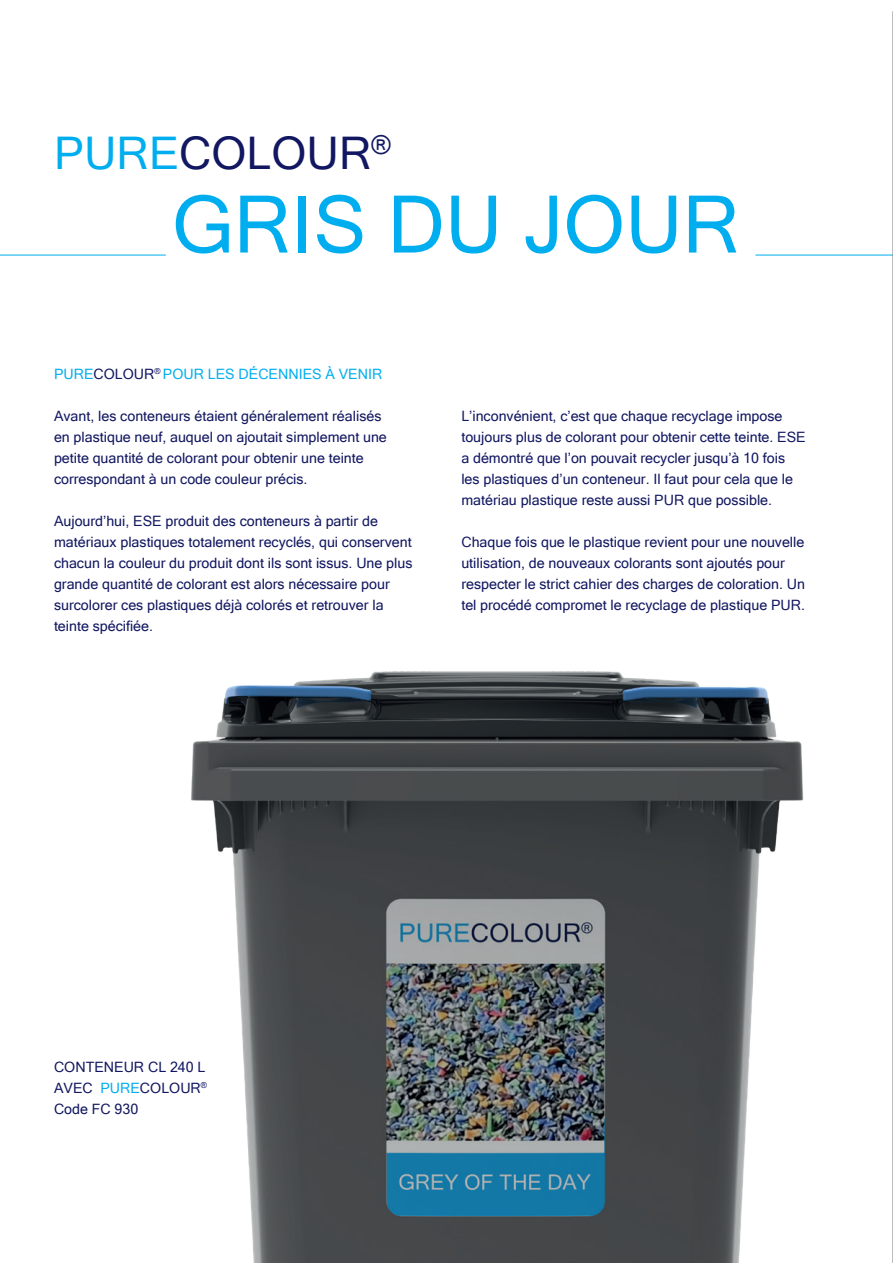
<style>
.page{position:relative;width:893px;height:1263px;background:#fff}
.page>*{position:absolute;margin:0;border:0;box-sizing:border-box;transform-origin:0 0}
.t1{font:79.5px "Microsoft Sans Serif";color:#00aeef}
.t2{font:45px "Microsoft Sans Serif";color:#121761}
.t3{font:14.25px/21px "Microsoft Sans Serif";color:#121761}
.t4{font:14.25px "Microsoft Sans Serif";color:#00aeef}
.s1{color:#00aeef}
.s2{color:#121761}
</style>
<div class="page">
<hr style="left:755px;top:255px;width:138px;height:1px;background:#00aeef">
<hr style="left:0;top:255px;width:166px;height:1px;background:#00aeef">
<hr style="left:892px;top:11px;width:1px;height:1252px;background:#7a7d80">
<img style="left:191px;top:639px;width:702px;height:624px">
<h2 class="t2" style="left:54px;top:123px;width:338px"><span class="s1">PURE</span>COLOUR<sup>®</sup></h2>
<h1 class="t1" style="left:172px;top:173px;width:569px">GRIS DU JOUR</h1>
<p class="t4" style="left:54px;top:364px;width:330px">PURE<span class="s2">COLOUR</span><sup>®</sup> POUR LES DÉCENNIES À VENIR</p>
<p class="t3" style="left:54px;top:405px;width:334px">Avant, les conteneurs étaient généralement réalisés en plastique neuf, auquel on ajoutait simplement une petite quantité de colorant pour obtenir une teinte correspondant à un code couleur précis.</p>
<p class="t3" style="left:54px;top:510px;width:360px">Aujourd’hui, ESE produit des conteneurs à partir de matériaux plastiques totalement recyclés, qui conservent chacun la couleur du produit dont ils sont issus. Une plus grande quantité de colorant est alors nécessaire pour surcolorer ces plastiques déjà colorés et retrouver la teinte spécifiée.</p>
<p class="t3" style="left:461px;top:405px;width:346px">L’inconvénient, c’est que chaque recyclage impose toujours plus de colorant pour obtenir cette teinte. ESE a démontré que l’on pouvait recycler jusqu’à 10 fois les plastiques d’un conteneur. Il faut pour cela que le matériau plastique reste aussi PUR que possible.</p>
<p class="t3" style="left:461px;top:531px;width:345px">Chaque fois que le plastique revient pour une nouvelle utilisation, de nouveaux colorants sont ajoutés pour respecter le strict cahier des charges de coloration. Un tel procédé compromet le recyclage de plastique PUR.</p>
<p class="t3" style="left:54px;top:1056px;width:155px;text-align:justify">CONTENEUR CL 240 L AVEC <span class="s1">PURE</span>COLOUR<sup>® </sup>Code FC 930</p>
</div>
